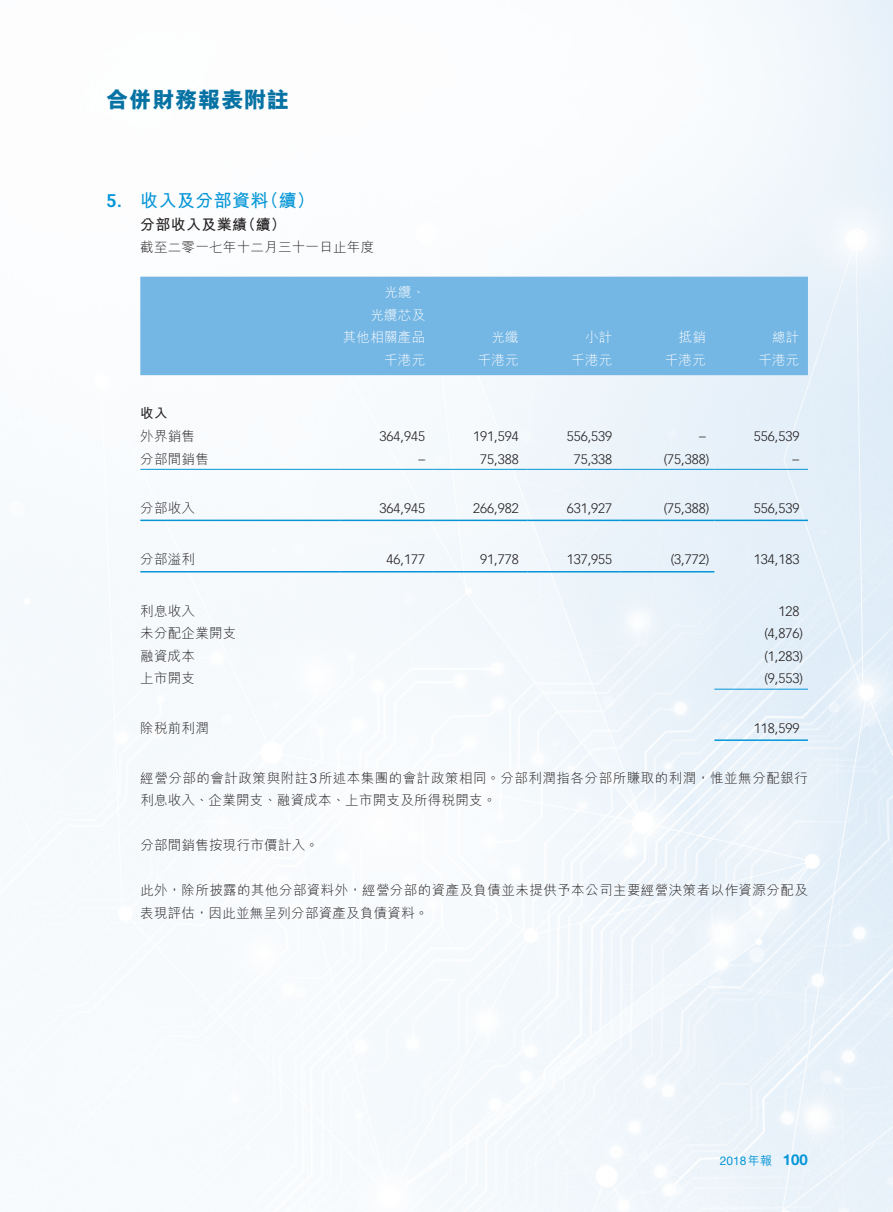
<style>
.page{position:relative;width:893px;height:1212px;background:#fff}
.page>*{position:absolute;margin:0;border:0;box-sizing:border-box;transform-origin:0 0}
.t1{font:800 22.5px "M Hei HK";letter-spacing:.02em;color:#0572a3}
.t2{font:700 18px "M Hei HK";letter-spacing:.02em;color:#0696d7}
.t3{font:700 18px "Vectora LT Std";color:#0696d7}
.t4{font:700 15px "M Hei HK";letter-spacing:.02em;color:#231f20}
.t5{font:700 15px "Helvetica Neue LT Std";color:#0696d7}
.t6{font:300 13.5px "Vectora LT Std";color:#231f20}
.t7{font:300 13.5px/22.5px "M Hei HK";letter-spacing:.02em;color:#231f20}
.t8{font:300 13.5px/22.5px "M Hei HK";letter-spacing:.04em;color:#231f20}
.t9{font:300 13.5px/22.5px "M Hei HK";letter-spacing:.02em;color:#fff;text-align:right}
.t10{font:700 13.5px "M Hei HK";color:#231f20}
.t11{font:12px "Helvetica Neue LT Std";color:#0696d7}
.s1{font-family:"Vectora LT Std"}
.s2{font-family:"M Hei HK";font-weight:500}
</style>
<div class="page">
<img style="left:0;top:0;width:893px;height:1212px">
<div style="left:140px;top:277px;width:668px;height:98px;background:#74b6e4"></div>
<hr style="left:140px;top:469px;width:200px;height:1px;background:#0696d7">
<hr style="left:340px;top:469px;width:94px;height:1px;background:#0696d7">
<hr style="left:434px;top:469px;width:93px;height:1px;background:#0696d7">
<hr style="left:527px;top:469px;width:94px;height:1px;background:#0696d7">
<hr style="left:621px;top:469px;width:93px;height:1px;background:#0696d7">
<hr style="left:714px;top:469px;width:94px;height:1px;background:#0696d7">
<hr style="left:140px;top:520px;width:200px;height:1px;background:#0696d7">
<hr style="left:340px;top:520px;width:94px;height:1px;background:#0696d7">
<hr style="left:434px;top:520px;width:93px;height:1px;background:#0696d7">
<hr style="left:527px;top:520px;width:94px;height:1px;background:#0696d7">
<hr style="left:621px;top:520px;width:93px;height:1px;background:#0696d7">
<hr style="left:714px;top:520px;width:94px;height:1px;background:#0696d7">
<hr style="left:140px;top:571px;width:200px;height:1px;background:#0696d7">
<hr style="left:340px;top:571px;width:94px;height:1px;background:#0696d7">
<hr style="left:434px;top:571px;width:93px;height:1px;background:#0696d7">
<hr style="left:527px;top:571px;width:94px;height:1px;background:#0696d7">
<hr style="left:621px;top:571px;width:93px;height:1px;background:#0696d7">
<hr style="left:714px;top:689px;width:94px;height:1px;background:#0696d7">
<hr style="left:714px;top:739px;width:94px;height:2px;background:#0696d7">
<h1 class="t1" style="left:106px;top:88px;width:185px">合併財務報表附註</h1>
<h2 class="t3" style="left:106px;top:190px;width:17px">5.</h2>
<h2 class="t2" style="left:140px;top:188px;width:130px">收入及分部資料</h2>
<h2 class="t2" style="left:261px;top:188px;width:55px">（續(</h2>
<p class="t4" style="left:140px;top:214px;width:108px">分部收入及業績</p>
<p class="t7" style="left:140px;top:236px;width:235px">截至二零一七年十二月三十一日止年度</p>
<p class="t9" style="left:370px;top:281px;width:56px">光纜、光纜芯及</p>
<p class="t4" style="left:241px;top:214px;width:46px">（續(</p>
<p class="t9" style="left:343px;top:326px;width:84px">其他相關產品</p>
<p class="t9" style="left:491px;top:326px;width:29px">光纖</p>
<p class="t9" style="left:585px;top:326px;width:29px">小計</p>
<p class="t9" style="left:679px;top:326px;width:29px">抵銷</p>
<p class="t9" style="left:772px;top:326px;width:29px">總計</p>
<p class="t9" style="left:384px;top:349px;width:43px">千港元</p>
<p class="t9" style="left:478px;top:349px;width:43px">千港元</p>
<p class="t9" style="left:571px;top:349px;width:43px">千港元</p>
<p class="t9" style="left:665px;top:349px;width:43px">千港元</p>
<p class="t9" style="left:758px;top:349px;width:43px">千港元</p>
<p class="t10" style="left:140px;top:404px;width:29px">收入</p>
<p class="t7" style="left:140px;top:425px;width:56px">外界銷售</p>
<p class="t6" style="left:380px;top:428px;width:47px">364,945</p>
<p class="t6" style="left:473px;top:428px;width:47px">191,594</p>
<p class="t6" style="left:567px;top:428px;width:47px">556,539</p>
<p class="t6" style="left:699px;top:428px;width:8px">–</p>
<p class="t6" style="left:754px;top:428px;width:47px">556,539</p>
<p class="t7" style="left:140px;top:447px;width:70px">分部間銷售</p>
<p class="t6" style="left:418px;top:451px;width:8px">–</p>
<p class="t6" style="left:480px;top:451px;width:40px">75,388</p>
<p class="t6" style="left:574px;top:451px;width:40px">75,338</p>
<p class="t6" style="left:664px;top:451px;width:47px">)75,388(</p>
<p class="t6" style="left:793px;top:451px;width:8px">–</p>
<p class="t7" style="left:140px;top:497px;width:56px">分部收入</p>
<p class="t6" style="left:380px;top:500px;width:47px">364,945</p>
<p class="t6" style="left:473px;top:500px;width:47px">266,982</p>
<p class="t6" style="left:567px;top:500px;width:47px">631,927</p>
<p class="t6" style="left:664px;top:500px;width:47px">)75,388(</p>
<p class="t6" style="left:754px;top:500px;width:47px">556,539</p>
<p class="t7" style="left:140px;top:548px;width:56px">分部溢利</p>
<p class="t6" style="left:387px;top:552px;width:40px">46,177</p>
<p class="t6" style="left:480px;top:552px;width:40px">91,778</p>
<p class="t6" style="left:567px;top:552px;width:47px">137,955</p>
<p class="t6" style="left:671px;top:552px;width:40px">)3,772(</p>
<p class="t6" style="left:754px;top:552px;width:47px">134,183</p>
<p class="t7" style="left:140px;top:599px;width:56px">利息收入</p>
<p class="t6" style="left:778px;top:603px;width:23px">128</p>
<p class="t7" style="left:140px;top:622px;width:98px">未分配企業開支</p>
<p class="t6" style="left:764px;top:626px;width:40px">)4,876(</p>
<p class="t7" style="left:140px;top:644px;width:56px">融資成本</p>
<p class="t6" style="left:764px;top:648px;width:40px">)1,283(</p>
<p class="t7" style="left:140px;top:667px;width:56px">上市開支</p>
<p class="t6" style="left:764px;top:671px;width:40px">)9,553(</p>
<p class="t7" style="left:140px;top:716px;width:70px">除稅前利潤</p>
<p class="t8" style="left:140px;top:766px;width:669px">經營分部的會計政策與附註<span class="s1">3</span>所述本集團的會計政策相同。分部利潤指各分部所賺取的利潤，惟並無分配銀行利息收入、企業開支、融資成本、上市開支及所得稅開支。</p>
<p class="t7" style="left:140px;top:834px;width:180px">分部間銷售按現行市價計入。</p>
<p class="t7" style="left:140px;top:878px;width:669px">此外，除所披露的其他分部資料外，經營分部的資產及負債並未提供予本公司主要經營決策者以作資源分配及表現評估，因此並無呈列分部資產及負債資料。</p>
<p class="t6" style="left:754px;top:720px;width:47px">118,599</p>
<p class="t11" style="left:720px;top:1153px;width:54px">2018<span class="s2">年報</span></p>
<p class="t5" style="left:783px;top:1150px;width:27px">100</p>
</div>
